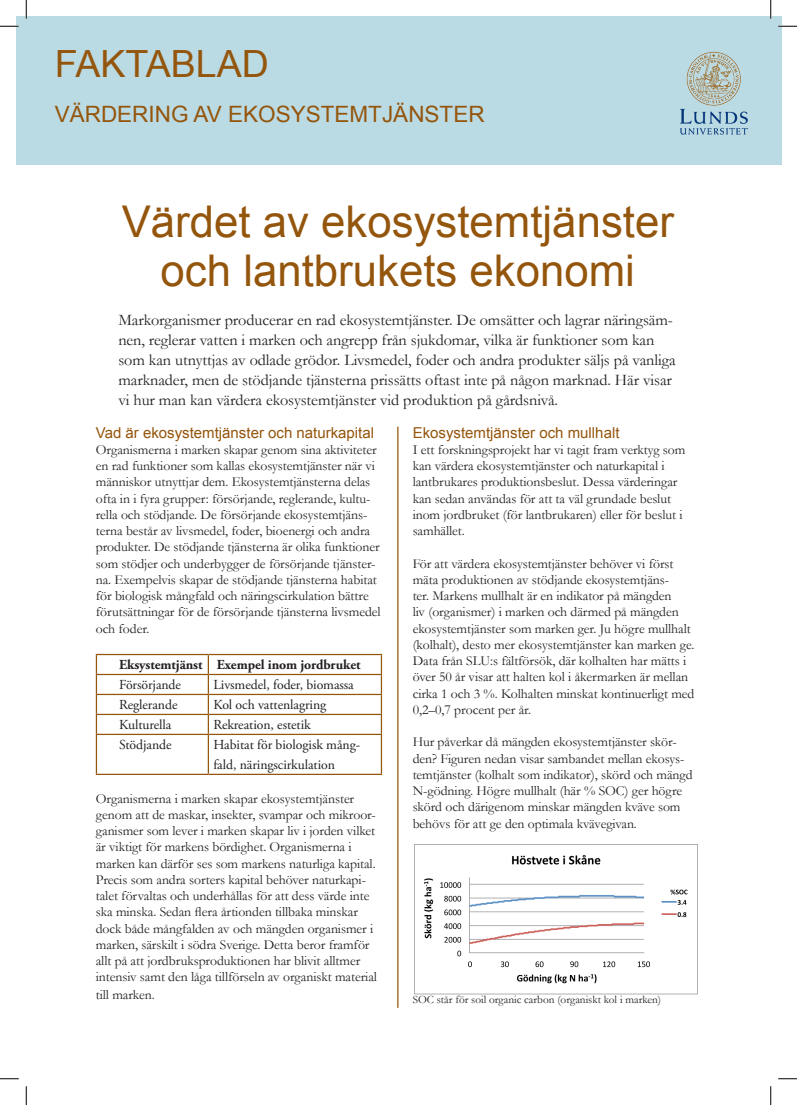
<style>
.page{position:relative;width:797px;height:1105px;background:#fff}
.page>*{position:absolute;margin:0;border:0;box-sizing:border-box;transform-origin:0 0}
.Kursiv_rubrik{font:43.75px "Arial";color:#94550c}
.t1{font:37.5px "Arial";color:#94550c}
.t2{font:22.5px "Arial";color:#94550c}
.Summary__ingress{font:16.25px/20px "Garamond";letter-spacing:-.005em;color:#231f20}
.Brödtext_utan_indrag{font:15px "Arial";color:#94550c}
.Brödtext_utan_indrag-2{font:13.75px/16.2px "Garamond";letter-spacing:-.005em;color:#231f20}
.Summary__ingress__in{font:13.75px/20px "Adobe Garamond Pro";letter-spacing:-.005em;color:#231f20}
.Summary__ingress__in-2{font:700 13.75px "Adobe Garamond Pro";letter-spacing:-.005em;color:#231f20}
.Bildtext{font:11.25px "Garamond";color:#231f20}
</style>
<div class="page">
<hr style="left:96px;top:654px;width:112px;height:1px;background:#94550c">
<hr style="left:208px;top:654px;width:174px;height:1px;background:#94550c">
<hr style="left:96px;top:674px;width:112px;height:1px;background:#94550c">
<hr style="left:208px;top:674px;width:174px;height:1px;background:#94550c">
<hr style="left:96px;top:694px;width:112px;height:1px;background:#94550c">
<hr style="left:208px;top:694px;width:174px;height:1px;background:#94550c">
<hr style="left:96px;top:714px;width:112px;height:1px;background:#94550c">
<svg style="left:96px;top:655px;width:1px;height:79px"></svg>
<hr style="left:208px;top:714px;width:174px;height:1px;background:#94550c">
<svg style="left:208px;top:655px;width:1px;height:79px"></svg>
<svg style="left:381px;top:655px;width:1px;height:79px"></svg>
<hr style="left:96px;top:734px;width:112px;height:1px;background:#94550c">
<hr style="left:96px;top:735px;width:1px;height:39px;background:#94550c">
<hr style="left:208px;top:734px;width:174px;height:1px;background:#94550c">
<hr style="left:208px;top:735px;width:1px;height:39px;background:#94550c">
<hr style="left:381px;top:735px;width:1px;height:39px;background:#94550c">
<hr style="left:96px;top:774px;width:112px;height:1px;background:#94550c">
<hr style="left:208px;top:774px;width:174px;height:1px;background:#94550c">
<hr style="left:397px;top:427px;width:1px;height:581px;background:#94550c">
<div style="left:16px;top:16px;width:765px;height:148px;background:#bbdbe4"></div>
<img style="left:680px;top:51px;width:68px;height:84px">
<img style="left:414px;top:845px;width:284px;height:149px">
<svg style="left:0;top:25px;width:19px;height:2px"></svg>
<svg style="left:778px;top:25px;width:19px;height:2px"></svg>
<svg style="left:0;top:1078px;width:19px;height:1px"></svg>
<svg style="left:778px;top:1078px;width:19px;height:1px"></svg>
<svg style="left:25px;top:0;width:2px;height:19px"></svg>
<svg style="left:25px;top:1086px;width:2px;height:19px"></svg>
<svg style="left:770px;top:0;width:1px;height:19px"></svg>
<svg style="left:770px;top:1086px;width:1px;height:19px"></svg>
<p class="t1" style="left:55px;top:40px;width:215px">FAKTABLAD</p>
<p class="t2" style="left:55px;top:100px;width:431px">VÄRDERING AV EKOSYSTEMTJÄNSTER</p>
<p class="Kursiv_rubrik" style="left:122px;top:193px;width:553px">Värdet av ekosystemtjänster</p>
<p class="Kursiv_rubrik" style="left:161px;top:242px;width:476px">och lantbrukets ekonomi</p>
<p class="Summary__ingress" style="left:118px;top:310px;width:559px">Markorganismer producerar en rad ekosystemtjänster. De omsätter och lagrar näringsäm&shy;nen, reglerar vatten i marken och angrepp från sjukdomar, vilka är funktioner som kan som kan utnyttjas av odlade grödor. Livsmedel, foder och andra produkter säljs på vanliga marknader, men de stödjande tjänsterna prissätts oftast inte på någon marknad. Här visar vi hur man kan värdera ekosystemtjänster vid produktion på gårdsnivå.</p>
<p class="Brödtext_utan_indrag" style="left:96px;top:422px;width:280px">Vad är ekosystemtjänster och naturkapital</p>
<p class="Brödtext_utan_indrag-2" style="left:96px;top:441px;width:286px">Organismerna i marken skapar genom sina aktiviteter en rad funktioner som kallas ekosystemtjänster när vi människor utnyttjar dem. Ekosystemtjänsterna delas ofta in i fyra grupper: försörjande, reglerande, kultu&shy;rella och stödjande. De försörjande ekosystemtjäns&shy;terna består av livsmedel, foder, bioenergi och andra produkter. De stödjande tjänsterna är olika funktioner som stödjer och underbygger de försörjande tjänster&shy;na. Exempelvis skapar de stödjande tjänsterna habitat för biologisk mångfald och näringscirkulation bättre förutsättningar för de försörjande tjänsterna livsmedel och foder.</p>
<p class="Summary__ingress__in-2" style="left:119px;top:657px;width:85px">Eksystemtjänst</p>
<p class="Summary__ingress__in-2" style="left:217px;top:657px;width:145px">Exempel inom jordbruket</p>
<p class="Summary__ingress__in" style="left:119px;top:676px;width:63px">Försörjande</p>
<p class="Summary__ingress__in" style="left:213px;top:676px;width:142px">Livsmedel, foder, biomassa</p>
<p class="Summary__ingress__in" style="left:119px;top:695px;width:60px">Reglerande</p>
<p class="Summary__ingress__in" style="left:213px;top:695px;width:114px">Kol och vattenlagring</p>
<p class="Summary__ingress__in" style="left:119px;top:715px;width:54px">Kulturella</p>
<p class="Summary__ingress__in" style="left:213px;top:715px;width:99px">Rekreation, estetik</p>
<p class="Summary__ingress__in" style="left:119px;top:735px;width:54px">Stödjande</p>
<p class="Summary__ingress__in" style="left:213px;top:735px;width:148px">Habitat för biologisk mång&shy;fald, näringscirkulation</p>
<p class="Brödtext_utan_indrag-2" style="left:96px;top:790px;width:283px">Organismerna i marken skapar ekosystemtjänster genom att de maskar, insekter, svampar och mikroor&shy;ganismer som lever i marken skapar liv i jorden vilket är viktigt för markens bördighet. Organismerna i marken kan därför ses som markens naturliga kapital.<br>Precis som andra sorters kapital behöver naturkapi&shy;talet förvaltas och underhållas för att dess värde inte ska minska. Sedan flera årtionden tillbaka minskar dock både mångfalden av och mängden organismer i marken, särskilt i södra Sverige. Detta beror framför allt på att jordbruksproduktionen har blivit alltmer intensiv samt den låga tillförseln av organiskt material</p>
<p class="Brödtext_utan_indrag-2" style="left:96px;top:986px;width:60px">till marken.</p>
<p class="Brödtext_utan_indrag" style="left:412px;top:422px;width:208px">Ekosystemtjänster och mullhalt</p>
<p class="Brödtext_utan_indrag-2" style="left:412px;top:441px;width:274px">I ett forskningsprojekt har vi tagit fram verktyg som kan värdera ekosystemtjänster och naturkapital i lantbrukares produktionsbeslut. Dessa värderingar kan sedan användas för att ta väl grundade beslut inom jordbruket (för lantbrukaren) eller för beslut i samhället.</p>
<p class="Brödtext_utan_indrag-2" style="left:412px;top:555px;width:283px">För att värdera ekosystemtjänster behöver vi först mäta produktionen av stödjande ekosystemtjäns-<br>ter. Markens mullhalt är en indikator på mängden<br>liv (organismer) i marken och därmed på mängden ekosystemtjänster som marken ger. Ju högre mullhalt (kolhalt), desto mer ekosystemtjänster kan marken ge.<br>Data från SLU:s fältförsök, där kolhalten har mätts i över 50 år visar att halten kol i åkermarken är mellan cirka 1 och 3 %. Kolhalten minskat kontinuerligt med 0,2–0,7 procent per år.</p>
<p class="Brödtext_utan_indrag-2" style="left:412px;top:734px;width:281px">Hur påverkar då mängden ekosystemtjänster skör&shy;den? Figuren nedan visar sambandet mellan ekosys&shy;temtjänster (kolhalt som indikator), skörd och mängd N-gödning. Högre mullhalt (här % SOC) ger högre skörd och därigenom minskar mängden kväve som behövs för att ge den optimala kvävegivan.</p>
<p class="Bildtext" style="left:412px;top:992px;width:250px">SOC står för soil organic carbon (organiskt kol i marken)</p>
</div>
